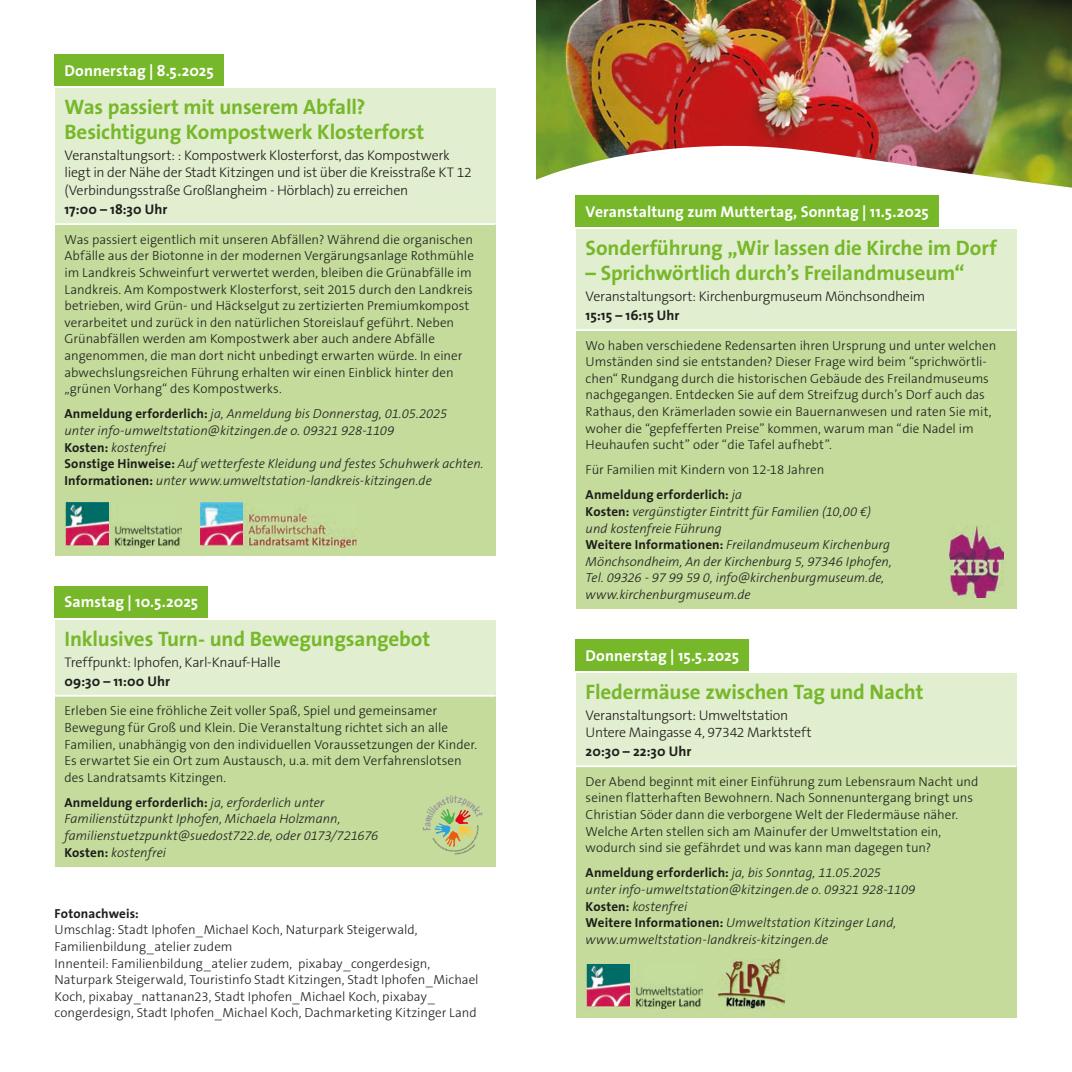
<style>
.page{position:relative;width:1072px;height:1072px;background:#fff}
.page>*{position:absolute;margin:0;border:0;box-sizing:border-box;transform-origin:0 0}
.t1{font:700 21px/24.5px "The Sans";letter-spacing:-.005em;color:#76b82a}
.t2{font:700 15.75px "The Sans";letter-spacing:.005em;color:#fff}
.t3{font:300 14px/17.5px "The Sans B3";letter-spacing:-.02em;color:#1d1d1b}
.t4{font:700 14px "The Sans";letter-spacing:.01em;color:#1d1d1b}
.t5{font:300 13.12px/16.6px "The Sans B3";color:#1d1d1b}
.t6{font:italic 300 13.12px/16.6px "The Sans B3";color:#1d1d1b}
.t7{font:700 13.12px "The Sans";letter-spacing:.01em;color:#1d1d1b}
.s1{font-family:"The Sans";font-weight:700;font-style:normal}
.s2{font-family:"The Sans B3";font-weight:300;font-style:italic}
</style>
<div class="page">
<img style="left:536px;top:0;width:535px;height:145px">
<svg style="left:536px;top:145px;width:535px;height:207px"></svg>
<div style="left:575px;top:195px;width:363px;height:32px;background:#76b82a"></div>
<div style="left:575px;top:230px;width:441px;height:100px;background:#e2eed0"></div>
<div style="left:575px;top:330px;width:441px;height:279px;background:#c4db9b"></div>
<hr style="left:575px;top:329px;width:441px;height:2px;background:#fff">
<img style="left:949px;top:525px;width:54px;height:72px">
<div style="left:55px;top:55px;width:169px;height:31px;background:#76b82a"></div>
<div style="left:55px;top:89px;width:440px;height:135px;background:#e2eed0"></div>
<div style="left:55px;top:224px;width:440px;height:332px;background:#c4db9b"></div>
<hr style="left:55px;top:223px;width:440px;height:2px;background:#fff">
<img style="left:65px;top:503px;width:116px;height:44px">
<img style="left:66px;top:503px;width:42px;height:41px">
<img style="left:201px;top:509px;width:155px;height:38px">
<img style="left:201px;top:503px;width:42px;height:41px">
<div style="left:575px;top:638px;width:174px;height:32px;background:#76b82a"></div>
<div style="left:575px;top:673px;width:441px;height:93px;background:#e2eed0"></div>
<div style="left:575px;top:766px;width:441px;height:251px;background:#c4db9b"></div>
<hr style="left:575px;top:765px;width:441px;height:2px;background:#fff">
<img style="left:718px;top:959px;width:66px;height:49px">
<img style="left:586px;top:964px;width:116px;height:44px">
<img style="left:587px;top:964px;width:42px;height:41px">
<div style="left:55px;top:585px;width:153px;height:32px;background:#76b82a"></div>
<div style="left:55px;top:620px;width:440px;height:75px;background:#e2eed0"></div>
<div style="left:55px;top:695px;width:440px;height:171px;background:#c4db9b"></div>
<hr style="left:55px;top:695px;width:440px;height:1px;background:#fff">
<svg style="left:422px;top:795px;width:60px;height:59px"></svg>
<p class="t2" style="left:64px;top:58px;width:151px">Donnerstag | 8.5.2025</p>
<h1 class="t1" style="left:64px;top:94px;width:361px">Was passiert mit unserem Abfall?<br>Besichtigung Kompostwerk Klosterforst</h1>
<p class="t3" style="left:64px;top:147px;width:409px">Veranstaltungsort: : Kompostwerk Klosterforst, das Kompostwerk liegt in der Nähe der Stadt Kitzingen und ist über die Kreisstraße KT 12 (Verbindungsstraße Großlangheim - Hörblach) zu erreichen</p>
<p class="t4" style="left:64px;top:198px;width:104px">17:00 – 18:30 Uhr</p>
<p class="t5" style="left:64px;top:231px;width:411px">Was passiert eigentlich mit unseren Abfällen? Während die organischen Abfälle aus der Biotonne in der modernen Vergärungsanlage Rothmühle im Landkreis Schweinfurt verwertet werden, bleiben die Grünabfälle im Landkreis. Am Kompostwerk Klosterforst, seit 2015 durch den Landkreis betrieben, wird Grün- und Häckselgut zu zertizierten Premiumkompost verarbeitet und zurück in den natürlichen Storeislauf geführt. Neben Grünabfällen werden am Kompostwerk aber auch andere Abfälle angenommen, die man dort nicht unbedingt erwarten würde. In einer abwechslungsreichen Führung erhalten wir einen Einblick hinter den „grünen Vorhang“ des Kompostwerks.</p>
<p class="t6" style="left:64px;top:406px;width:420px"><span class="s1">Anmeldung erforderlich:</span> ja, Anmeldung bis Donnerstag, 01.05.2025<br>unter info-umweltstation@kitzingen.de o. 09321 928-1109<br><span class="s1">Kosten:</span> kostenfrei<br><span class="s1">Sonstige Hinweise:</span> Auf wetterfeste Kleidung und festes Schuhwerk achten.<br><span class="s1">Informationen:</span> unter www.umweltstation-landkreis-kitzingen.de</p>
<p class="t2" style="left:64px;top:589px;width:135px">Samstag | 10.5.2025</p>
<h1 class="t1" style="left:64px;top:625px;width:367px">Inklusives Turn- und Bewegungsangebot</h1>
<p class="t3" style="left:64px;top:653px;width:218px">Treffpunkt: Iphofen, Karl-Knauf-Halle</p>
<p class="t4" style="left:64px;top:669px;width:107px">09:30 – 11:00 Uhr</p>
<p class="t5" style="left:64px;top:703px;width:414px">Erleben Sie eine fröhliche Zeit voller Spaß, Spiel und gemeinsamer Bewegung für Groß und Klein. Die Veranstaltung richtet sich an alle Familien, unabhängig von den individuellen Voraussetzungen der Kinder.<br>Es erwartet Sie ein Ort zum Austausch, u.a. mit dem Verfahrenslotsen des Landratsamts Kitzingen.</p>
<p class="t7" style="left:64px;top:791px;width:261px">Anmeldung erforderlich: <span class="s2">ja, erforderlich unter</span></p>
<p class="t6" style="left:64px;top:811px;width:315px">Familienstützpunkt Iphofen, Michaela Holzmann, familienstuetzpunkt@suedost722.de, oder 0173/721676<br><span class="s1">Kosten:</span> kostenfrei</p>
<p class="t7" style="left:55px;top:902px;width:86px">Fotonachweis:</p>
<p class="t5" style="left:55px;top:922px;width:425px">Umschlag: Stadt Iphofen_Michael Koch, Naturpark Steigerwald, Familienbildung_atelier zudem<br>Innenteil: Familienbildung_atelier zudem, pixabay_congerdesign, Naturpark Steigerwald, Touristinfo Stadt Kitzingen, Stadt Iphofen_Michael Koch, pixabay_nattanan23, Stadt Iphofen_Michael Koch, pixabay_ congerdesign, Stadt Iphofen_Michael Koch, Dachmarketing Kitzinger Land</p>
<p class="t2" style="left:585px;top:199px;width:345px">Veranstaltung zum Muttertag, Sonntag | 11.5.2025</p>
<h1 class="t1" style="left:585px;top:235px;width:412px">Sonderführung „Wir lassen die Kirche im Dorf</h1>
<h1 class="t1" style="left:585px;top:260px;width:381px">– Sprichwörtlich durch’s Freilandmuseum“</h1>
<p class="t3" style="left:585px;top:288px;width:341px">Veranstaltungsort: Kirchenburgmuseum Mönchsondheim</p>
<p class="t4" style="left:585px;top:304px;width:95px">15:15 – 16:15 Uhr</p>
<p class="t5" style="left:585px;top:337px;width:412px">Wo haben verschiedene Redensarten ihren Ursprung und unter welchen Umständen sind sie entstanden? Dieser Frage wird beim “sprichwörtli&shy;chen“ Rundgang durch die historischen Gebäude des Freilandmuseums nachgegangen. Entdecken Sie auf dem Streifzug durch’s Dorf auch das Rathaus, den Krämerladen sowie ein Bauernanwesen und raten Sie mit, woher die “gepfefferten Preise” kommen, warum man “die Nadel im Heuhaufen sucht” oder “die Tafel aufhebt”.</p>
<p class="t5" style="left:585px;top:462px;width:240px">Für Familien mit Kindern von 12-18 Jahren</p>
<p class="t7" style="left:585px;top:484px;width:158px">Anmeldung erforderlich: <span class="s2">ja</span></p>
<p class="t6" style="left:585px;top:503px;width:308px"><span class="s1">Kosten:</span> vergünstigter Eintritt für Familien (10,00 €) und kostenfreie Führung<br><span class="s1">Weitere Informationen:</span> Freilandmuseum Kirchenburg Mönchsondheim, An der Kirchenburg 5, 97346 Iphofen, Tel. 09326 - 97 99 59 0, info@kirchenburgmuseum.de, www.kirchenburgmuseum.de</p>
<p class="t2" style="left:585px;top:642px;width:155px">Donnerstag | 15.5.2025</p>
<h1 class="t1" style="left:585px;top:678px;width:339px">Fledermäuse zwischen Tag und Nacht</h1>
<p class="t3" style="left:585px;top:706px;width:227px">Veranstaltungsort: Umweltstation<br>Untere Maingasse 4, 97342 Marktsteft</p>
<p class="t4" style="left:585px;top:740px;width:107px">20:30 – 22:30 Uhr</p>
<p class="t5" style="left:585px;top:773px;width:394px">Der Abend beginnt mit einer Einführung zum Lebensraum Nacht und seinen flatterhaften Bewohnern. Nach Sonnenuntergang bringt uns Christian Söder dann die verborgene Welt der Fledermäuse näher.<br>Welche Arten stellen sich am Mainufer der Umweltstation ein, wodurch sind sie gefährdet und was kann man dagegen tun?</p>
<p class="t6" style="left:585px;top:865px;width:331px"><span class="s1">Anmeldung erforderlich:</span> ja, bis Sonntag, 11.05.2025<br>unter info-umweltstation@kitzingen.de o. 09321 928-1109<br><span class="s1">Kosten:</span> kostenfrei<br><span class="s1">Weitere Informationen:</span> Umweltstation Kitzinger Land, www.umweltstation-landkreis-kitzingen.de</p>
</div>
